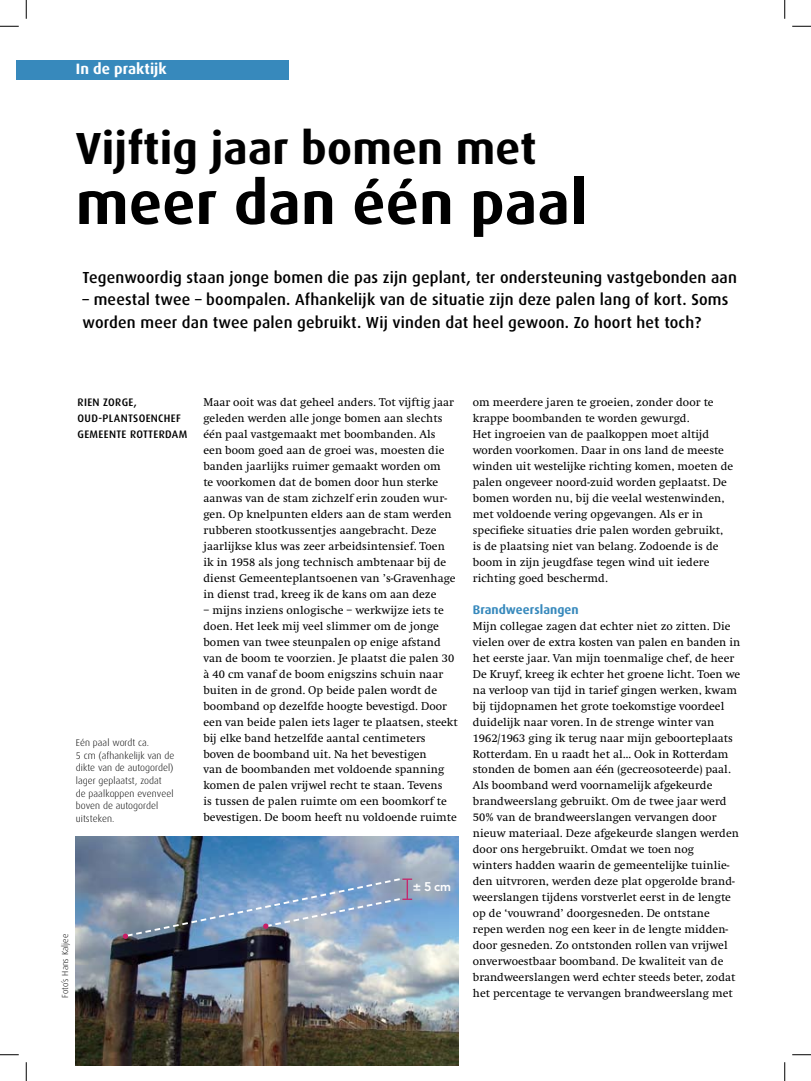
<style>
.page{position:relative;width:811px;height:1081px;background:#fff}
.page>*{position:absolute;margin:0;border:0;box-sizing:border-box;transform-origin:0 0}
.t1{font:700 60px "Dax";letter-spacing:.005em;color:#000}
.t2{font:700 45px "Dax";letter-spacing:.005em;color:#000}
.t3{font:500 16px/22.5px "Dax";letter-spacing:.01em;color:#000}
.t4{font:700 15px "Dax";letter-spacing:.005em;color:#fff}
.t5{font:700 12.5px "Dax";letter-spacing:.005em;color:#3789bc}
.t6{font:800 12.5px "Avenir";color:#fff}
.t7{font:11.75px/16px "Swift EF";letter-spacing:.005em;color:#000}
.t8{font:500 10.88px/16px "Dax";letter-spacing:.03em;color:#000}
.t9{font:300 9.75px/12.5px "Dax";letter-spacing:.005em;color:#000}
.t10{font:300 8.75px "Dax";letter-spacing:.01em;color:#000}
</style>
<div class="page">
<div style="left:16px;top:60px;width:272px;height:19px;background:#3789bc"></div>
<img style="left:76px;top:836px;width:383px;height:228px">
<svg style="left:123px;top:876px;width:289px;height:62px;background:#809ab9"></svg>
<svg style="left:0;top:25px;width:19px;height:2px"></svg>
<svg style="left:792px;top:25px;width:19px;height:2px"></svg>
<svg style="left:0;top:1054px;width:19px;height:1px"></svg>
<svg style="left:792px;top:1054px;width:19px;height:1px"></svg>
<svg style="left:25px;top:0;width:2px;height:19px"></svg>
<svg style="left:25px;top:1062px;width:2px;height:18px"></svg>
<svg style="left:784px;top:0;width:1px;height:19px"></svg>
<svg style="left:784px;top:1062px;width:1px;height:18px"></svg>
<p class="t4" style="left:76px;top:60px;width:92px">In de praktijk</p>
<h2 class="t2" style="left:76px;top:123px;width:462px">Vijftig jaar bomen met</h2>
<h1 class="t1" style="left:76px;top:169px;width:513px">meer dan één paal</h1>
<h3 class="t3" style="left:82px;top:266px;width:656px">Tegenwoordig staan jonge bomen die pas zijn geplant, ter ondersteuning vastgebonden aan</h3>
<h3 class="t3" style="left:82px;top:288px;width:647px">– meestal twee – boompalen. Afhankelijk van de situatie zijn deze palen lang of kort. Soms worden meer dan twee palen gebruikt. Wij vinden dat heel gewoon. Zo hoort het toch?</h3>
<p class="t8" style="left:78px;top:394px;width:110px">RIEN ZORGE,<br>OUD-PLANTSOENCHEF<br>GEMEENTE ROTTERDAM</p>
<p class="t9" style="left:76px;top:736px;width:100px">Eén paal wordt ca.<br>5 cm (afhankelijk van de dikte van de autogordel) lager geplaatst, zodat<br>de paalkoppen evenveel boven de autogordel uitsteken.</p>
<p class="t10" style="left:60px;top:997px;width:66px;rotate:-90deg">Foto’s Hans Kaljee</p>
<p class="t7" style="left:203px;top:394px;width:253px">Maar ooit was dat geheel anders. Tot vijftig jaar geleden werden alle jonge bomen aan slechts één paal vastgemaakt met boombanden. Als een boom goed aan de groei was, moesten die banden jaarlijks ruimer gemaakt worden om<br>te voorkomen dat de bomen door hun sterke aanwas van de stam zichzelf erin zouden wur&shy;gen. Op knelpunten elders aan de stam werden rubberen stootkussentjes aangebracht. Deze jaarlijkse klus was zeer arbeidsintensief. Toen ik in 1958 als jong technisch ambtenaar bij de dienst Gemeenteplantsoenen van ’s-Gravenhage in dienst trad, kreeg ik de kans om aan deze</p>
<p class="t7" style="left:203px;top:602px;width:256px">– mijns inziens onlogische – werkwijze iets te doen. Het leek mij veel slimmer om de jonge bomen van twee steunpalen op enige afstand van de boom te voorzien. Je plaatst die palen 30 à 40 cm vanaf de boom enigszins schuin naar buiten in de grond. Op beide palen wordt de boomband op dezelfde hoogte bevestigd. Door een van beide palen iets lager te plaatsen, steekt bij elke band hetzelfde aantal centimeters boven de boomband uit. Na het bevestigen<br>van de boombanden met voldoende spanning komen de palen vrijwel recht te staan. Tevens<br>is tussen de palen ruimte om een boomkorf te bevestigen. De boom heeft nu voldoende ruimte</p>
<p class="t6" style="left:413px;top:878px;width:40px">± 5 cm</p>
<p class="t7" style="left:473px;top:394px;width:262px">om meerdere jaren te groeien, zonder door te krappe boombanden te worden gewurgd.<br>Het ingroeien van de paalkoppen moet altijd worden voorkomen. Daar in ons land de meeste winden uit westelijke richting komen, moeten de palen ongeveer noord-zuid worden geplaatst. De bomen worden nu, bij die veelal westenwinden, met voldoende vering opgevangen. Als er in specifieke situaties drie palen worden gebruikt, is de plaatsing niet van belang. Zodoende is de boom in zijn jeugdfase tegen wind uit iedere richting goed beschermd.</p>
<p class="t5" style="left:473px;top:602px;width:107px">Brandweerslangen</p>
<p class="t7" style="left:473px;top:618px;width:269px">Mijn collegae zagen dat echter niet zo zitten. Die vielen over de extra kosten van palen en banden in het eerste jaar. Van mijn toenmalige chef, de heer De Kruyf, kreeg ik echter het groene licht. Toen we na verloop van tijd in tarief gingen werken, kwam bij tijdopnamen het grote toekomstige voordeel duidelijk naar voren. In de strenge winter van 1962/1963 ging ik terug naar mijn geboorteplaats Rotterdam. En u raadt het al… Ook in Rotterdam stonden de bomen aan één (gecreosoteerde) paal.<br>Als boomband werd voornamelijk afgekeurde brandweerslang gebruikt. Om de twee jaar werd 50% van de brandweerslangen vervangen door nieuw materiaal. Deze afgekeurde slangen werden door ons hergebruikt. Omdat we toen nog<br>winters hadden waarin de gemeentelijke tuinlie&shy;den uitvroren, werden deze plat opgerolde brand&shy;weerslangen tijdens vorstverlet eerst in de lengte op de ‘vouwrand’ doorgesneden. De ontstane repen werden nog een keer in de lengte midden&shy;door gesneden. Zo ontstonden rollen van vrijwel onverwoestbaar boomband. De kwaliteit van de brandweerslangen werd echter steeds beter, zodat het percentage te vervangen brandweerslang met</p>
</div>
